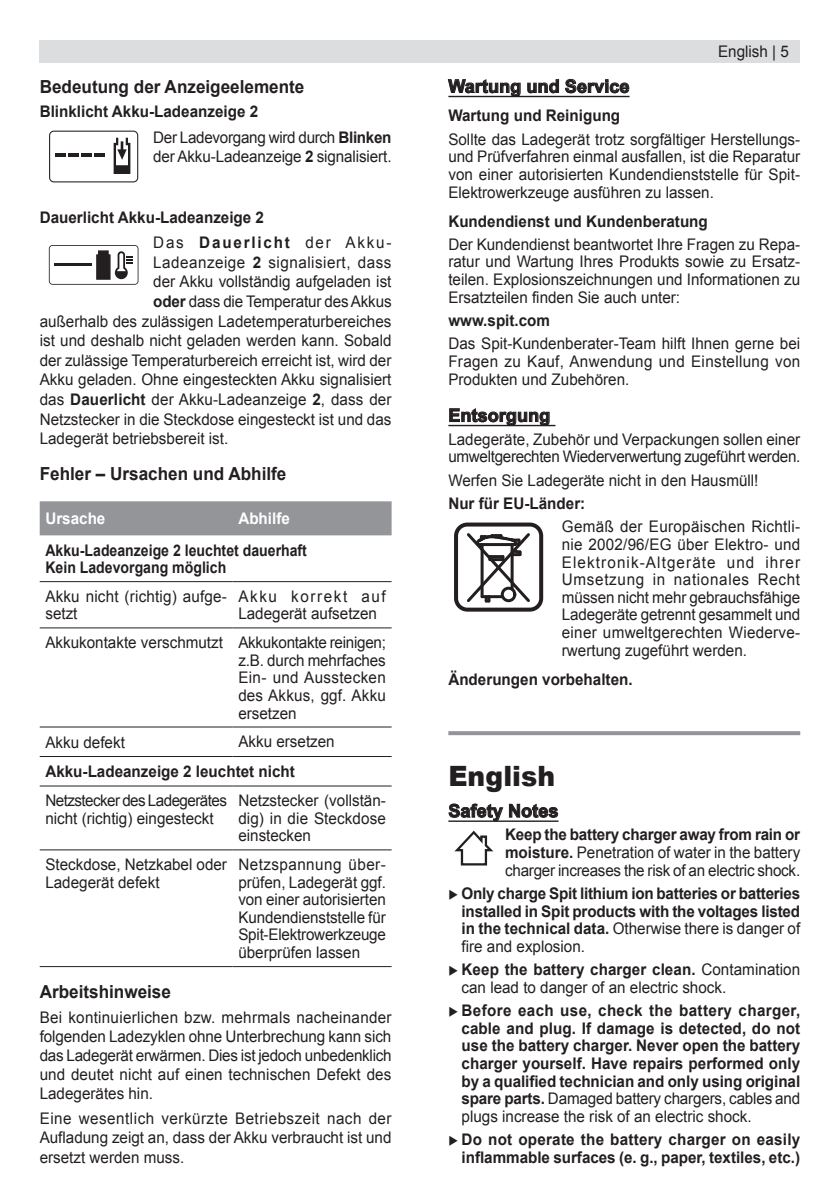
<style>
.page{position:relative;width:840px;height:1191px;background:#fff}
.page>*{position:absolute;margin:0;border:0;box-sizing:border-box;transform-origin:0 0}
.t1{font:900 28px "Arial";color:#231f20;scale:.95 1}
.t2{font:700 18px "Arial";color:#231f20;scale:.95 1}
.t3{font:700 18px "Arial";color:#231f20}
.t4{font:16px/17.6px "Arial";color:#231f20;text-align:justify;scale:.95 1}
.t5{font:700 16px/17.6px "Arial";color:#231f20;scale:.95 1}
.t6{font:16px/17.6px "Arial";letter-spacing:-.02em;color:#231f20;scale:.95 1}
.t7{font:700 16px/17.6px "Arial";color:#231f20;scale:.88 1}
.t8{font:16px/17.6px "Arial";letter-spacing:-.035em;color:#231f20;scale:.95 1}
.t9{font:16px "Arial";letter-spacing:.035em;color:#231f20;scale:.95 1}
.t10{font:700 16px "Arial";color:#fff;scale:.95 1}
.s1{font-weight:400}
.s2{font-weight:700}
</style>
<div class="page">
<svg style="left:49px;top:131px;width:89px;height:51px"></svg>
<svg style="left:49px;top:245px;width:89px;height:40px"></svg>
<hr style="left:54px;top:263px;width:38px;height:3px;background:#231f20">
<div style="left:40px;top:501px;width:351px;height:34px;background:#939598"></div>
<hr style="left:40px;top:581px;width:192px;height:1px;background:#231f20">
<hr style="left:232px;top:581px;width:159px;height:1px;background:#231f20">
<hr style="left:40px;top:627px;width:192px;height:1px;background:#231f20">
<hr style="left:232px;top:627px;width:159px;height:1px;background:#231f20">
<hr style="left:40px;top:726px;width:192px;height:1px;background:#231f20">
<hr style="left:232px;top:726px;width:159px;height:1px;background:#231f20">
<hr style="left:40px;top:756px;width:192px;height:1px;background:#231f20">
<hr style="left:232px;top:756px;width:159px;height:1px;background:#231f20">
<hr style="left:40px;top:785px;width:192px;height:1px;background:#231f20">
<hr style="left:232px;top:785px;width:159px;height:1px;background:#231f20">
<hr style="left:40px;top:849px;width:192px;height:1px;background:#231f20">
<hr style="left:232px;top:849px;width:159px;height:1px;background:#231f20">
<hr style="left:40px;top:966px;width:192px;height:1px;background:#231f20">
<hr style="left:232px;top:966px;width:159px;height:1px;background:#231f20">
<hr style="left:448px;top:96px;width:181px;height:1px;background:#231f20">
<hr style="left:448px;top:425px;width:107px;height:1px;background:#231f20">
<svg style="left:448px;top:731px;width:351px;height:4px"></svg>
<hr style="left:448px;top:820px;width:110px;height:2px;background:#231f20">
<svg style="left:448px;top:79px;width:72px;height:17px"></svg>
<svg style="left:527px;top:79px;width:31px;height:14px"></svg>
<svg style="left:565px;top:79px;width:63px;height:14px"></svg>
<svg style="left:449px;top:408px;width:100px;height:17px"></svg>
<svg style="left:467px;top:533px;width:63px;height:70px"></svg>
<svg style="left:502px;top:588px;width:12px;height:12px"></svg>
<div style="left:500px;top:586px;width:16px;height:16px;border:3px solid #231f20;border-radius:50%"></div>
<div style="left:454px;top:522px;width:89px;height:89px;border:4px solid #231f20;border-radius:11px"></div>
<svg style="left:448px;top:804px;width:54px;height:17px"></svg>
<svg style="left:509px;top:804px;width:48px;height:13px"></svg>
<svg style="left:454px;top:830px;width:39px;height:35px"></svg>
<div style="left:40px;top:40px;width:759px;height:22px;background:#dcdddf"></div>
<p class="t2" style="left:40px;top:74px;width:280px">Bedeutung der Anzeigeelemente</p>
<p class="t5" style="left:153px;top:100px;width:252px;line-height:25.2px;text-indent:-113px">Blinklicht Akku-Ladeanzeige 2<br><span class="s1">Der Ladevorgang wird durch</span> Blinken</p>
<p class="t4" style="left:153px;top:148px;width:249px">der Akku-Ladeanzeige <span class="s2">2</span> signalisiert.</p>
<p class="t5" style="left:153px;top:205px;width:252px;line-height:25.2px;text-indent:-113px">Dauerlicht Akku-Ladeanzeige 2<br><span class="s1">Das</span> Dauerlicht <span class="s1">der Akku-</span></p>
<p class="t9" style="left:153px;top:252px;width:252px">Ladeanzeige <span class="s2">2</span> signalisiert, dass</p>
<p class="t4" style="left:153px;top:273px;width:252px">der Akku vollständig aufgeladen ist</p>
<p class="t4" style="left:153px;top:293px;width:252px"><span class="s2">oder</span> dass die Temperatur des Akkus</p>
<p class="t4" style="left:40px;top:312px;width:371px">außerhalb des zulässigen Ladetemperaturbereiches</p>
<p class="t4" style="left:40px;top:332px;width:371px">ist und deshalb nicht geladen werden kann. Sobald</p>
<p class="t4" style="left:40px;top:351px;width:371px">der zulässige Temperaturbereich erreicht ist, wird der</p>
<p class="t4" style="left:40px;top:371px;width:371px">Akku geladen. Ohne eingesteckten Akku signalisiert</p>
<p class="t4" style="left:40px;top:391px;width:371px">das <span class="s2">Dauerlicht</span> der Akku-Ladeanzeige <span class="s2">2</span>, dass der</p>
<p class="t4" style="left:40px;top:410px;width:371px">Netzstecker in die Steckdose eingesteckt ist und das</p>
<p class="t4" style="left:40px;top:430px;width:197px">Ladegerät betriebsbereit ist.</p>
<p class="t2" style="left:40px;top:462px;width:261px">Fehler – Ursachen und Abhilfe</p>
<p class="t10" style="left:45px;top:508px;width:65px">Ursache</p>
<p class="t10" style="left:238px;top:508px;width:56px">Abhilfe</p>
<p class="t7" style="left:45px;top:541px;width:298px">Akku-Ladeanzeige 2 leuchtet dauerhaft<br>Kein Ladevorgang möglich</p>
<p class="t4" style="left:45px;top:587px;width:192px">Akku nicht (richtig) aufge&shy;setzt</p>
<p class="t4" style="left:238px;top:587px;width:157px">Akku korrekt auf<br>Ladegerät aufsetzen</p>
<p class="t4" style="left:238px;top:634px;width:157px;text-indent:-193px">Akkukontakte verschmutzt Akkukontakte reinigen; z. B. durch mehrfaches Ein- und Ausstecken des Akkus, ggf. Akku ersetzen</p>
<p class="t4" style="left:45px;top:733px;width:85px">Akku defekt</p>
<p class="t4" style="left:238px;top:733px;width:103px">Akku ersetzen</p>
<p class="t5" style="left:45px;top:763px;width:264px">Akku-Ladeanzeige 2 leuchtet nicht</p>
<p class="t8" style="left:45px;top:792px;width:193px">Netzstecker des Ladegerätes nicht (richtig) eingesteckt</p>
<p class="t4" style="left:238px;top:792px;width:157px">Netzstecker (vollstän&shy;dig) in die Steckdose einstecken</p>
<p class="t4" style="left:45px;top:855px;width:192px">Steckdose, Netzkabel oder<br>Ladegerät defekt</p>
<p class="t4" style="left:238px;top:855px;width:157px;text-align:left">Netzspannung über&shy;prüfen, Ladegerät ggf. von einer autorisierten<br>Kundendienststelle für<br>Spit-Elektrowerkzeuge überprüfen lassen</p>
<p class="t2" style="left:40px;top:979px;width:140px">Arbeitshinweise</p>
<p class="t4" style="left:40px;top:1007px;width:372px;line-height:19.2px">Bei kontinuierlichen bzw. mehrmals nacheinander folgenden Ladezyklen ohne Unterbrechung kann sich das Ladegerät erwärmen. Dies ist jedoch unbedenklich und deutet nicht auf einen technischen Defekt des Ladegerätes hin.</p>
<p class="t4" style="left:40px;top:1109px;width:372px;line-height:19.2px">Eine wesentlich verkürzte Betriebszeit nach der Aufladung zeigt an, dass der Akku verbraucht ist und ersetzt werden muss.</p>
<p class="t4" style="left:717px;top:43px;width:76px">English | 5</p>
<p class="t3" style="left:448px;top:74px;width:182px">Wartung und Service</p>
<p class="t5" style="left:448px;top:108px;width:182px">Wartung und Reinigung</p>
<p class="t4" style="left:448px;top:130px;width:371px">Sollte das Ladegerät trotz sorgfältiger Herstellungs&shy;und Prüfverfahren einmal ausfallen, ist die Reparatur von einer autorisierten Kundendienststelle für Spit-Elektrowerkzeuge ausführen zu lassen.</p>
<p class="t5" style="left:448px;top:213px;width:274px">Kundendienst und Kundenberatung</p>
<p class="t4" style="left:448px;top:236px;width:371px">Der Kundendienst beantwortet Ihre Fragen zu Repa&shy;ratur und Wartung Ihres Produkts sowie zu Ersatz&shy;teilen. Explosionszeichnungen und Informationen zu Ersatzteilen finden Sie auch unter:</p>
<p class="t5" style="left:448px;top:312px;width:108px">www.spit.com</p>
<p class="t4" style="left:448px;top:335px;width:372px">Das Spit-Kundenberater-Team hilft Ihnen gerne bei Fragen zu Kauf, Anwendung und Einstellung von Produkten und Zubehören.</p>
<p class="t3" style="left:448px;top:403px;width:103px">Entsorgung</p>
<p class="t6" style="left:448px;top:430px;width:371px">Ladegeräte, Zubehör und Verpackungen sollen einer umweltgerechten Wiederverwertung zugeführt werden.</p>
<p class="t4" style="left:448px;top:471px;width:328px">Werfen Sie Ladegeräte nicht in den Hausmüll!</p>
<p class="t5" style="left:448px;top:495px;width:145px">Nur für EU-Länder:</p>
<p class="t4" style="left:561px;top:518px;width:252px">Gemäß der Europäischen Richtli&shy;nie 2002/96/EG über Elektro- und Elektronik-Altgeräte und ihrer Umsetzung in nationales Recht müssen nicht mehr gebrauchsfähige Ladegeräte getrennt gesammelt und einer umweltgerechten Wiederve&shy;rwertung zugeführt werden.</p>
<p class="t5" style="left:448px;top:671px;width:195px">Änderungen vorbehalten.</p>
<h1 class="t1" style="left:448px;top:760px;width:114px">English</h1>
<p class="t3" style="left:448px;top:799px;width:112px">Safety Notes</p>
<p class="t4" style="left:505px;top:826px;width:312px"><span class="s2">Keep the battery charger away from rain or moisture.</span> Penetration of water in the battery charger increases the risk of an electric shock.</p>
<p class="t5" style="left:461px;top:885px;width:358px;text-align:justify;text-indent:-13px">◆ Only charge Spit lithium ion batteries or batteries installed in Spit products with the voltages listed in the technical data. <span class="s1">Otherwise there is danger of fire and explosion.</span></p>
<p class="t4" style="left:461px;top:961px;width:358px;text-indent:-13px">◆ <span class="s2">Keep the battery charger clean.</span> Contamination can lead to danger of an electric shock.</p>
<p class="t5" style="left:461px;top:1002px;width:358px;text-align:justify;text-indent:-13px">◆ Before each use, check the battery charger, cable and plug. If damage is detected, do not use the battery charger. Never open the battery charger yourself. Have repairs performed only by a qualified technician and only using original spare parts. <span class="s1">Damaged battery chargers, cables and plugs increase the risk of an electric shock.</span></p>
<p class="t5" style="left:448px;top:1131px;width:371px;text-align:right">◆ Do not operate the battery charger on easily inflammable surfaces (e. g., paper, textiles, etc.)</p>
</div>
